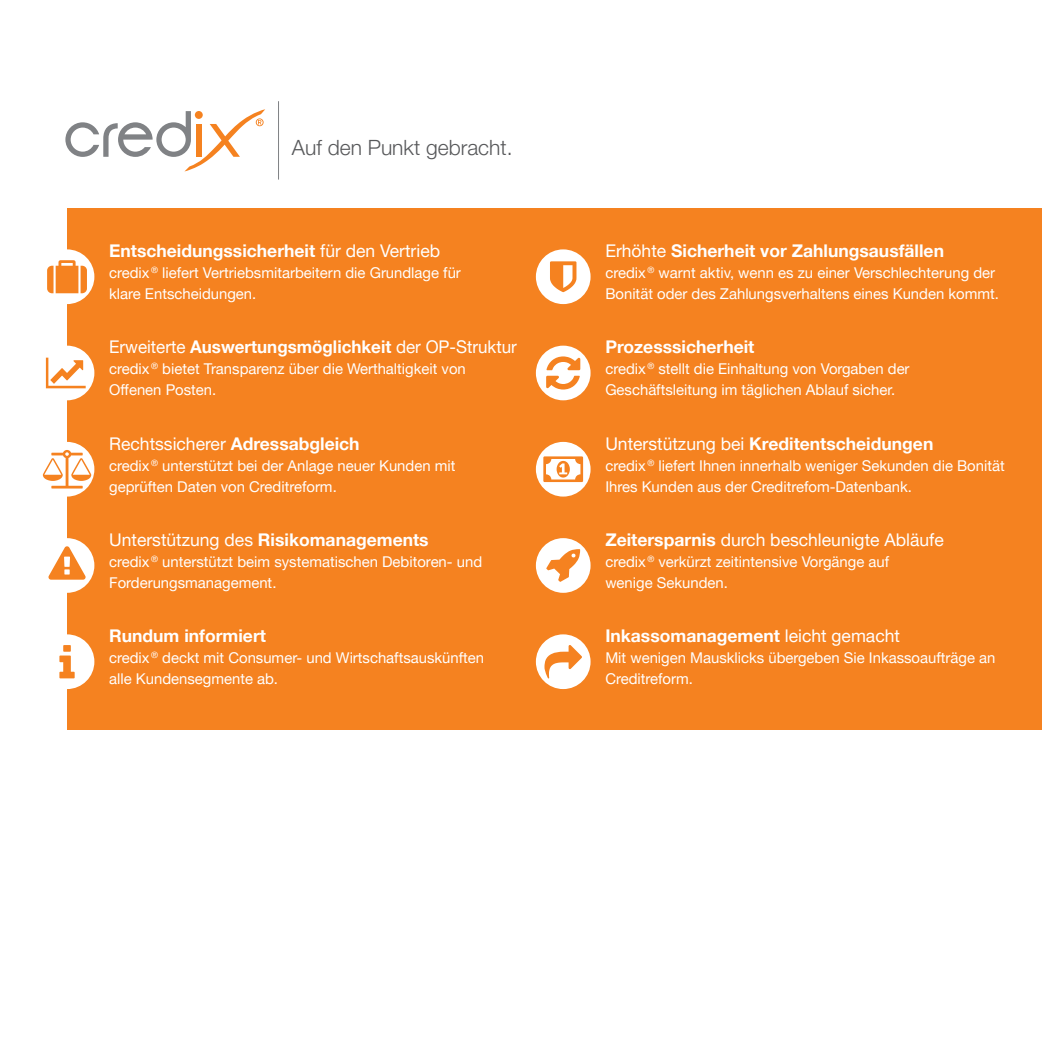
<style>
.page{position:relative;width:1042px;height:1042px;background:#fff}
.page>*{position:absolute;margin:0;border:0;box-sizing:border-box;transform-origin:0 0}
.t1{font:300 21px "Helvetica Neue LT Pro";color:#57585a}
.t2{font:700 17.5px "Helvetica Neue LT Pro";color:#fff}
.t3{font:17.5px "Helvetica Neue LT Pro";color:#fff}
.t4{font:14.88px/21px "Helvetica Neue LT Pro";color:#fff}
.s1{font-weight:400}
.s2{font-weight:700}
</style>
<div class="page">
<div style="left:67px;top:208px;width:975px;height:522px;background:#f58220"></div>
<div style="left:536px;top:538px;width:54px;height:55px;background:#fff;border-radius:50%"></div>
<svg style="left:546px;top:549px;width:34px;height:33px"></svg>
<div style="left:40px;top:249px;width:54px;height:55px;background:#fff;border-radius:50%"></div>
<svg style="left:47px;top:260px;width:40px;height:33px"></svg>
<div style="left:40px;top:346px;width:54px;height:54px;background:#fff;border-radius:50%"></div>
<svg style="left:46px;top:358px;width:40px;height:30px"></svg>
<div style="left:40px;top:442px;width:54px;height:54px;background:#fff;border-radius:50%"></div>
<svg style="left:43px;top:450px;width:48px;height:38px"></svg>
<div style="left:40px;top:538px;width:54px;height:55px;background:#fff;border-radius:50%"></div>
<svg style="left:48px;top:546px;width:38px;height:34px"></svg>
<div style="left:536px;top:249px;width:54px;height:55px;background:#fff;border-radius:50%"></div>
<svg style="left:550px;top:261px;width:26px;height:31px"></svg>
<div style="left:536px;top:346px;width:54px;height:54px;background:#fff;border-radius:50%"></div>
<svg style="left:546px;top:356px;width:34px;height:33px"></svg>
<div style="left:536px;top:442px;width:54px;height:54px;background:#fff;border-radius:50%"></div>
<svg style="left:543px;top:456px;width:40px;height:26px"></svg>
<div style="left:40px;top:634px;width:54px;height:55px;background:#fff;border-radius:50%"></div>
<svg style="left:59px;top:645px;width:16px;height:33px"></svg>
<div style="left:536px;top:634px;width:54px;height:55px;background:#fff;border-radius:50%"></div>
<svg style="left:544px;top:645px;width:38px;height:33px"></svg>
<hr style="left:278px;top:101px;width:1px;height:79px;background:#808285">
<svg style="left:65px;top:109px;width:200px;height:62px"></svg>
<h1 class="t1" style="left:292px;top:135px;width:222px">Auf den Punkt gebracht.</h1>
<p class="t2" style="left:109px;top:240px;width:332px">Entscheidungssicherheit <span class="s1">für den Vertrieb</span></p>
<p class="t4" style="left:109px;top:262px;width:353px">credix <sup>®</sup> liefert Vertriebsmitarbeitern die Grundlage für klare Entscheidungen.</p>
<p class="t3" style="left:109px;top:336px;width:409px">Erweiterte <span class="s2">Auswertungsmöglichkeit</span> der OP-Struktur</p>
<p class="t4" style="left:109px;top:358px;width:358px">credix <sup>®</sup> bietet Transparenz über die Werthaltigkeit von<br>Offenen Posten.</p>
<p class="t3" style="left:109px;top:433px;width:252px">Rechtssicherer <span class="s2">Adressabgleich</span></p>
<p class="t4" style="left:109px;top:454px;width:348px">credix <sup>®</sup> unterstützt bei der Anlage neuer Kunden mit geprüften Daten von Creditreform.</p>
<p class="t2" style="left:109px;top:529px;width:321px"><span class="s1">Unterstützung des</span> Risikomanagements</p>
<p class="t4" style="left:109px;top:551px;width:374px">credix <sup>®</sup> unterstützt beim systematischen Debitoren- und<br>Forderungsmanagement.</p>
<p class="t2" style="left:109px;top:625px;width:158px">Rundum informiert</p>
<p class="t4" style="left:109px;top:647px;width:376px">credix <sup>®</sup> deckt mit Consumer- und Wirtschaftsauskünften alle Kundensegmente ab.</p>
<p class="t2" style="left:605px;top:240px;width:340px"><span class="s1">Erhöhte</span> Sicherheit vor Zahlungsausfällen</p>
<p class="t4" style="left:605px;top:262px;width:395px">credix <sup>®</sup> warnt aktiv, wenn es zu einer Verschlechterung der<br>Bonität oder des Zahlungsverhaltens eines Kunden kommt.</p>
<p class="t2" style="left:605px;top:336px;width:151px">Prozesssicherheit</p>
<p class="t4" style="left:605px;top:358px;width:306px">credix <sup>®</sup> stellt die Einhaltung von Vorgaben der<br>Geschäftsleitung im täglichen Ablauf sicher.</p>
<p class="t2" style="left:605px;top:433px;width:329px"><span class="s1">Unterstützung bei</span> Kreditentscheidungen</p>
<p class="t4" style="left:605px;top:454px;width:401px">credix <sup>®</sup> liefert Ihnen innerhalb weniger Sekunden die Bonität<br>Ihres Kunden aus der Creditrefom-Datenbank.</p>
<p class="t3" style="left:605px;top:529px;width:340px"><span class="s2">Zeitersparnis</span> durch beschleunigte Abläufe</p>
<p class="t4" style="left:605px;top:551px;width:285px">credix <sup>®</sup> verkürzt zeitintensive Vorgänge auf wenige Sekunden.</p>
<p class="t2" style="left:605px;top:625px;width:296px">Inkassomanagement <span class="s1">leicht gemacht</span></p>
<p class="t4" style="left:605px;top:647px;width:391px">Mit wenigen Mausklicks übergeben Sie Inkassoaufträge an<br>Creditreform.</p>
</div>
